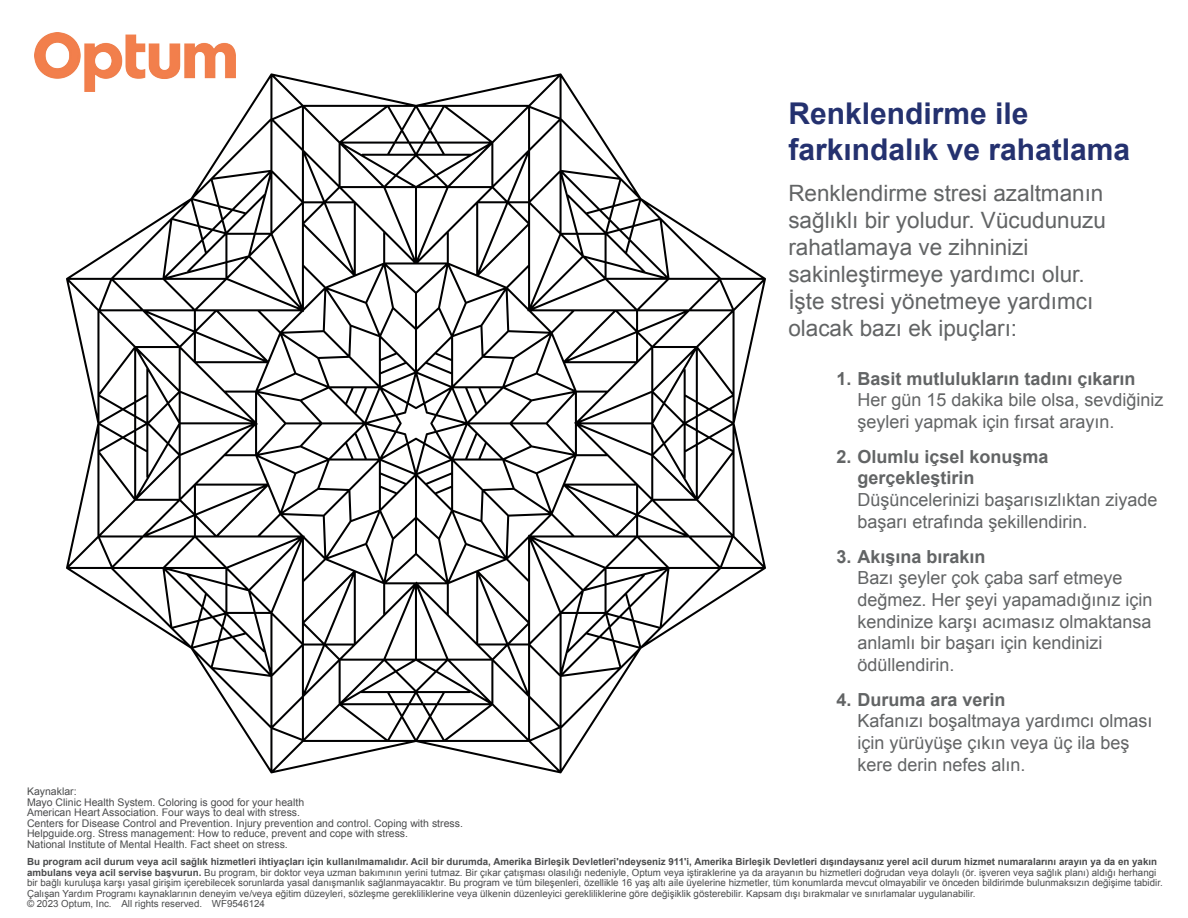
<style>
.page{position:relative;width:1188px;height:918px;background:#fff}
.page>*{position:absolute;margin:0;border:0;box-sizing:border-box;transform-origin:0 0}
.t1{font:700 30px/36px "Arial";color:#24316f}
.P2-emph{font:22.5px/27px "Arial";color:#626465}
.t2{font:18px/21.6px "Arial";color:#626465}
.t3{font:10.5px "Arial";color:#4b4c4d}
.t4{font:9.75px/10.5px "Arial";color:#4b4c4d}
.s1{font-weight:700}
</style>
<div class="page">
<svg style="left:66px;top:73px;width:700px;height:700px"></svg>
<img style="left:35px;top:33px;width:201px;height:58px">
<h1 class="t1" style="left:788px;top:97px;width:343px">Renklendirme ile farkındalık ve rahatlama</h1>
<p class="P2-emph" style="left:788px;top:180px;width:319px">Renklendirme stresi azaltmanın sağlıklı bir yoludur. Vücudunuzu rahatlamaya ve zihninizi sakinleştirmeye yardımcı olur.<br>İşte stresi yönetmeye yardımcı olacak bazı ek ipuçları:</p>
<p class="t2" style="left:857px;top:368px;width:308px;text-indent:-21px"><span class="s1">1. Basit mutlulukların tadını çıkarın<br></span>Her gün 15 dakika bile olsa, sevdiğiniz şeyleri yapmak için fırsat arayın.</p>
<p class="t2" style="left:857px;top:446px;width:302px;text-indent:-21px"><span class="s1">2. Olumlu içsel konuşma gerçekleştirin<br></span>Düşüncelerinizi başarısızlıktan ziyade başarı etrafında şekillendirin.</p>
<p class="t2" style="left:857px;top:546px;width:297px;text-indent:-21px"><span class="s1">3. Akışına bırakın<br></span>Bazı şeyler çok çaba sarf etmeye değmez. Her şeyi yapamadığınız için kendinize karşı acımasız olmaktansa anlamlı bir başarı için kendinizi ödüllendirin.</p>
<p class="t2" style="left:857px;top:689px;width:297px;text-indent:-21px"><span class="s1">4. Duruma ara verin<br></span>Kafanızı boşaltmaya yardımcı olması için yürüyüşe çıkın veya üç ila beş kere derin nefes alın.</p>
<p class="t3" style="left:27px;top:785px;width:51px">Kaynaklar:</p>
<p class="t3" style="left:27px;top:795px;width:279px">Mayo Clinic Health System. Coloring is good for your health</p>
<p class="t3" style="left:27px;top:806px;width:275px">American Heart Association. Four ways to deal with stress.</p>
<p class="t3" style="left:27px;top:816px;width:437px">Centers for Disease Control and Prevention. Injury prevention and control. Coping with stress.</p>
<p class="t3" style="left:27px;top:827px;width:383px">Helpguide.org. Stress management: How to reduce, prevent and cope with stress.</p>
<p class="t3" style="left:27px;top:837px;width:262px">National Institute of Mental Health. Fact sheet on stress.</p>
<p class="t4" style="left:27px;top:857px;width:1137px"><span class="s1">Bu program acil durum veya acil sağlık hizmetleri ihtiyaçları için kullanılmamalıdır. Acil bir durumda, Amerika Birleşik Devletleri'ndeyseniz 911'i, Amerika Birleşik Devletleri dışındaysanız yerel acil durum hizmet numaralarını arayın ya da en yakın ambulans veya acil servise başvurun.</span> Bu program, bir doktor veya uzman bakımının yerini tutmaz. Bir çıkar çatışması olasılığı nedeniyle, Optum veya iştiraklerine ya da arayanın bu hizmetleri doğrudan veya dolaylı (ör. işveren veya sağlık planı) aldığı herhangi bir bağlı kuruluşa karşı yasal girişim içerebilecek sorunlarda yasal danışmanlık sağlanmayacaktır. Bu program ve tüm bileşenleri, özellikle 16 yaş altı aile üyelerine hizmetler, tüm konumlarda mevcut olmayabilir ve önceden bildirimde bulunmaksızın değişime tabidir.<br>Çalışan Yardım Programı kaynaklarının deneyim ve/veya eğitim düzeyleri, sözleşme gerekliliklerine veya ülkenin düzenleyici gerekliliklerine göre değişiklik gösterebilir. Kapsam dışı bırakmalar ve sınırlamalar uygulanabilir.</p>
<p class="t4" style="left:27px;top:899px;width:240px">© 2023 Optum, Inc. All rights reserved. WF9546124</p>
</div>
